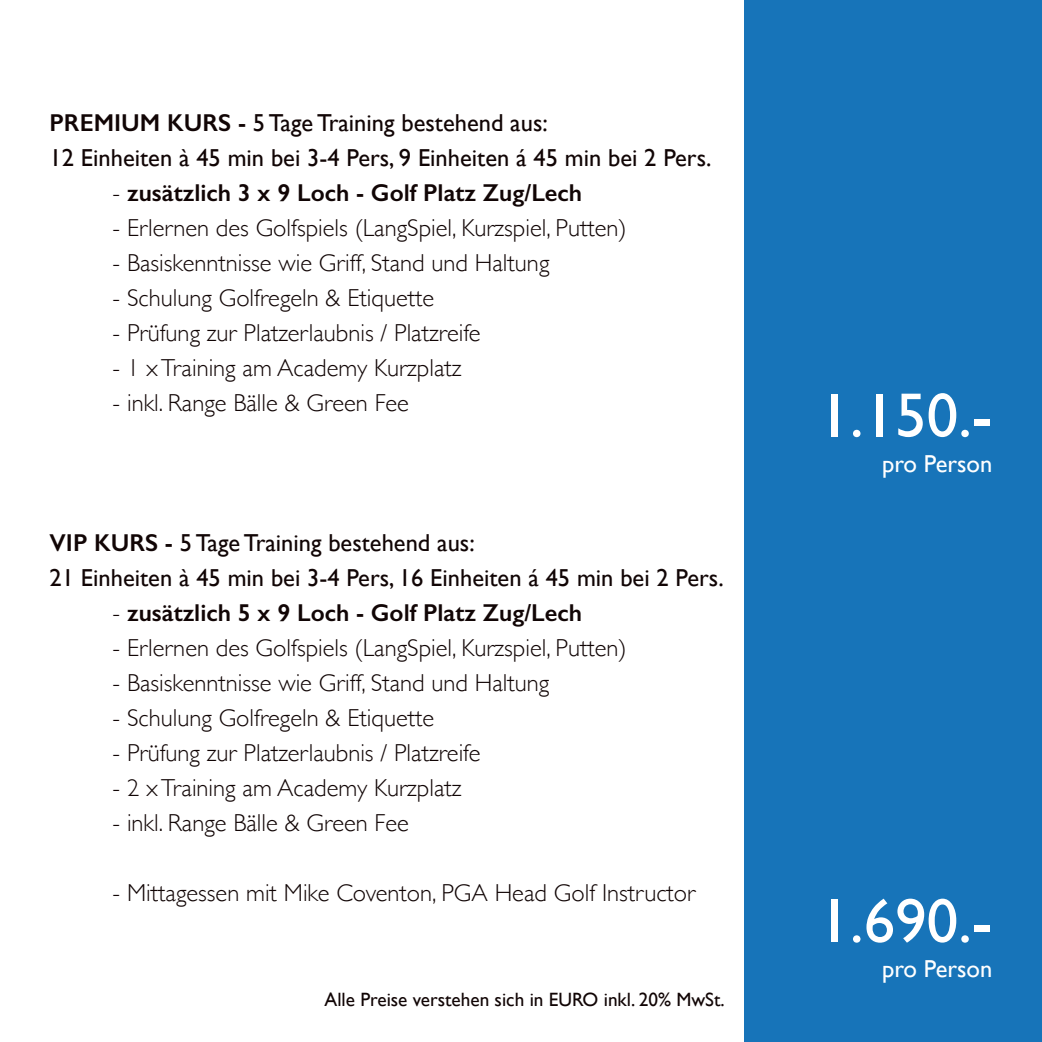
<style>
.page{position:relative;width:1042px;height:1042px;background:#fff}
.page>*{position:absolute;margin:0;border:0;box-sizing:border-box;transform-origin:0 0}
.t1{font:63px "Gill Sans";color:#fff}
.t2{font:300 24.5px "Gill Sans";color:#110505}
.t3{font:24.5px/35px "Gill Sans";color:#110505}
.t4{font:600 24.5px "Gill Sans";color:#110505}
.t5{font:24.5px "Gill Sans";color:#fff}
.t6{font:19.25px "Gill Sans";color:#110505}
.s1{font-weight:600}
.s2{font-weight:300}
</style>
<div class="page">
<div style="left:744px;top:0;width:298px;height:1042px;background:#1774b9"></div>
<p class="t3" style="left:50px;top:105px;width:663px"><span class="s1">PREMIUM KURS -</span> 5 Tage Training bestehend aus:<br>12 Einheiten à 45 min bei 3-4 Pers, 9 Einheiten á 45 min bei 2 Pers.</p>
<p class="t4" style="left:113px;top:178px;width:471px"><span class="s2">-</span> zusätzlich 3 x 9 Loch - Golf Platz Zug/Lech</p>
<p class="t2" style="left:113px;top:208px;width:516px">- Erlernen des Golfspiels (LangSpiel, Kurzspiel, Putten)</p>
<p class="t2" style="left:113px;top:244px;width:438px">- Basiskenntnisse wie Griff, Stand und Haltung</p>
<p class="t2" style="left:113px;top:279px;width:323px">- Schulung Golfregeln &amp; Etiquette</p>
<p class="t2" style="left:113px;top:314px;width:369px">- Prüfung zur Platzerlaubnis / Platzreife</p>
<p class="t2" style="left:113px;top:349px;width:350px">- 1 x Training am Academy Kurzplatz</p>
<p class="t2" style="left:113px;top:384px;width:298px">- inkl. Range Bälle &amp; Green Fee</p>
<p class="t3" style="left:50px;top:525px;width:675px"><span class="s1">VIP KURS -</span> 5 Tage Training bestehend aus:<br>21 Einheiten à 45 min bei 3-4 Pers, 16 Einheiten á 45 min bei 2 Pers.</p>
<p class="t4" style="left:113px;top:598px;width:471px"><span class="s2">-</span> zusätzlich 5 x 9 Loch - Golf Platz Zug/Lech</p>
<p class="t2" style="left:113px;top:629px;width:516px">- Erlernen des Golfspiels (LangSpiel, Kurzspiel, Putten)</p>
<p class="t2" style="left:113px;top:664px;width:438px">- Basiskenntnisse wie Griff, Stand und Haltung</p>
<p class="t2" style="left:113px;top:699px;width:323px">- Schulung Golfregeln &amp; Etiquette</p>
<p class="t2" style="left:113px;top:734px;width:369px">- Prüfung zur Platzerlaubnis / Platzreife</p>
<p class="t2" style="left:113px;top:769px;width:350px">- 2 x Training am Academy Kurzplatz</p>
<p class="t2" style="left:113px;top:804px;width:298px">- inkl. Range Bälle &amp; Green Fee</p>
<p class="t2" style="left:113px;top:874px;width:584px">- Mittagessen mit Mike Coventon, PGA Head Golf Instructor</p>
<p class="t6" style="left:324px;top:988px;width:402px">Alle Preise verstehen sich in EURO inkl. 20% MwSt.</p>
<h1 class="t1" style="left:818px;top:378px;width:175px">1.150.-</h1>
<p class="t5" style="left:882px;top:449px;width:112px">pro Person</p>
<h1 class="t1" style="left:818px;top:884px;width:175px">1.690.-</h1>
<p class="t5" style="left:882px;top:954px;width:112px">pro Person</p>
</div>
